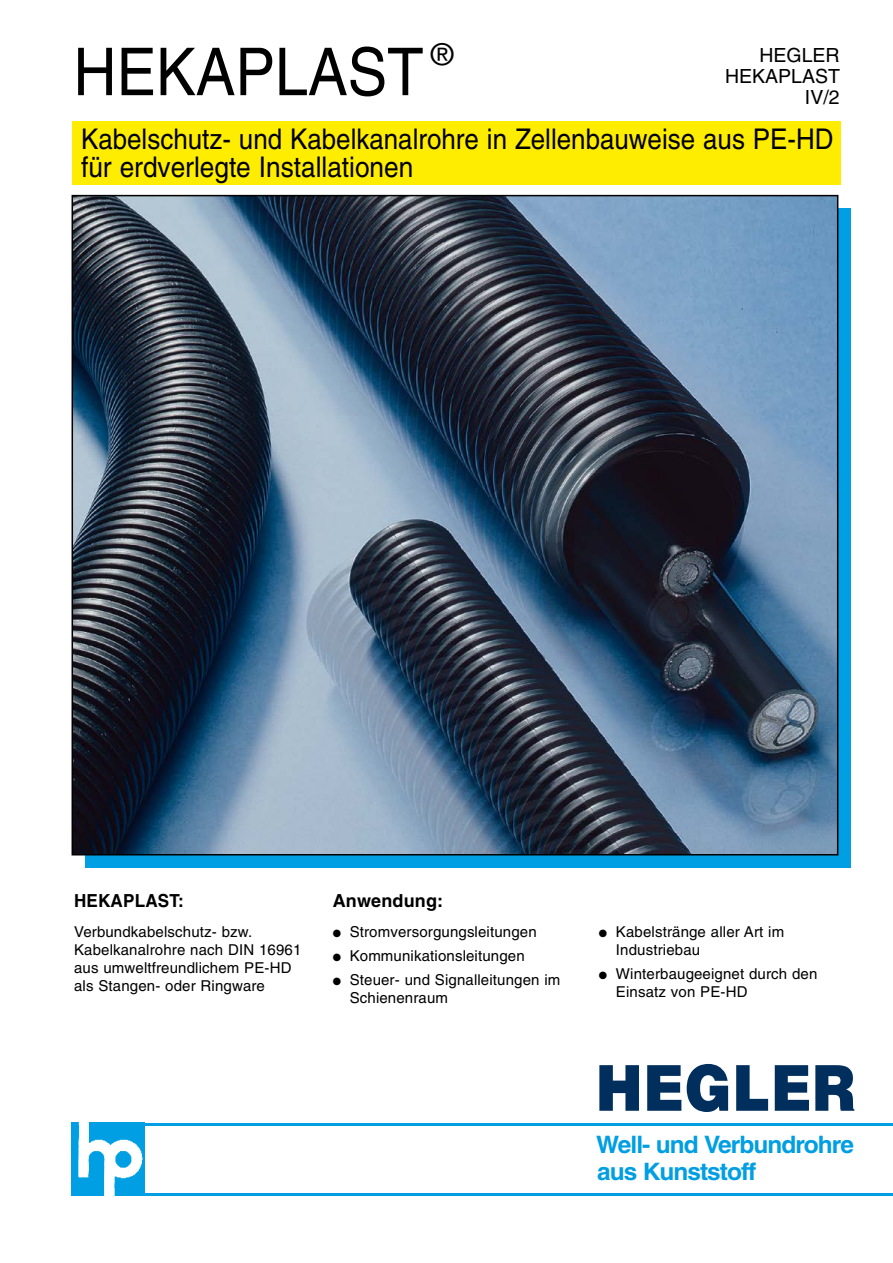
<style>
.page{position:relative;width:893px;height:1263px;background:#fff}
.page>*{position:absolute;margin:0;border:0;box-sizing:border-box;transform-origin:0 0}
.t1{font:66px "Helvetica";color:#000;scale:.9 1}
.t2{font:30px "Helvetica";color:#000}
.t3{font:28.5px/28.5px "Helvetica";color:#000;scale:.91 1}
.t4{font:700 24px/27px "Helvetica";letter-spacing:-.04em;color:#009ee3}
.t5{font:19.5px/21px "Helvetica";color:#000;text-align:right}
.t6{font:700 18px "Helvetica";letter-spacing:.01em;color:#000;scale:.95 1}
.t7{font:700 18px "Helvetica";letter-spacing:.01em;color:#000}
.t8{font:15px/18px "Helvetica";letter-spacing:.01em;color:#000}
</style>
<div class="page">
<div style="left:72px;top:121px;width:768px;height:64px;background:#ffed00"></div>
<svg style="left:85px;top:208px;width:765px;height:659px;fill:#009ee3"></svg>
<img style="left:75px;top:198px;width:760px;height:654px">
<hr style="left:72px;top:1123px;width:821px;height:2px;background:#009ee3">
<hr style="left:72px;top:1193px;width:821px;height:2px;background:#009ee3">
<img style="left:72px;top:1123px;width:72px;height:72px">
<svg style="left:599px;top:1065px;width:40px;height:46px"></svg>
<svg style="left:647px;top:1065px;width:34px;height:46px"></svg>
<svg style="left:687px;top:1064px;width:41px;height:48px"></svg>
<svg style="left:736px;top:1065px;width:32px;height:46px"></svg>
<svg style="left:775px;top:1065px;width:34px;height:46px"></svg>
<svg style="left:815px;top:1065px;width:39px;height:46px"></svg>
<h1 class="t1" style="left:74px;top:34px;width:390px">HEKAPLAST</h1>
<h2 class="t2" style="left:431px;top:37px;width:24px">®</h2>
<h3 class="t3" style="left:81px;top:124px;width:828px">Kabelschutz- und Kabelkanalrohre in Zellenbauweise aus PE-HD für erdverlegte Installationen</h3>
<h3 class="t5" style="left:725px;top:45px;width:116px">HEGLER<br>HEKAPLAST<br>IV/2</h3>
<p class="t6" style="left:74px;top:889px;width:117px">HEKAPLAST:</p>
<p class="t8" style="left:74px;top:923px;width:229px">Verbundkabelschutz- bzw.<br>Kabelkanalrohre nach DIN 16961 aus umweltfreundlichem PE-HD als Stangen- oder Ringware</p>
<p class="t7" style="left:333px;top:889px;width:112px">Anwendung:</p>
<p class="t8" style="left:333px;top:923px;width:206px">● Stromversorgungsleitungen</p>
<p class="t8" style="left:333px;top:947px;width:194px">● Kommunikationsleitungen</p>
<p class="t8" style="left:350px;top:971px;width:212px;text-indent:-17px">● Steuer- und Signalleitungen im<br>Schienenraum</p>
<p class="t8" style="left:616px;top:923px;width:170px;text-indent:-17px">● Kabelstränge aller Art im<br>Industriebau</p>
<p class="t8" style="left:616px;top:965px;width:203px;text-indent:-17px">● Winterbaugeeignet durch den<br>Einsatz von PE-HD</p>
<h3 class="t4" style="left:596px;top:1131px;width:259px">Well- und Verbundrohre aus Kunststoff</h3>
</div>
